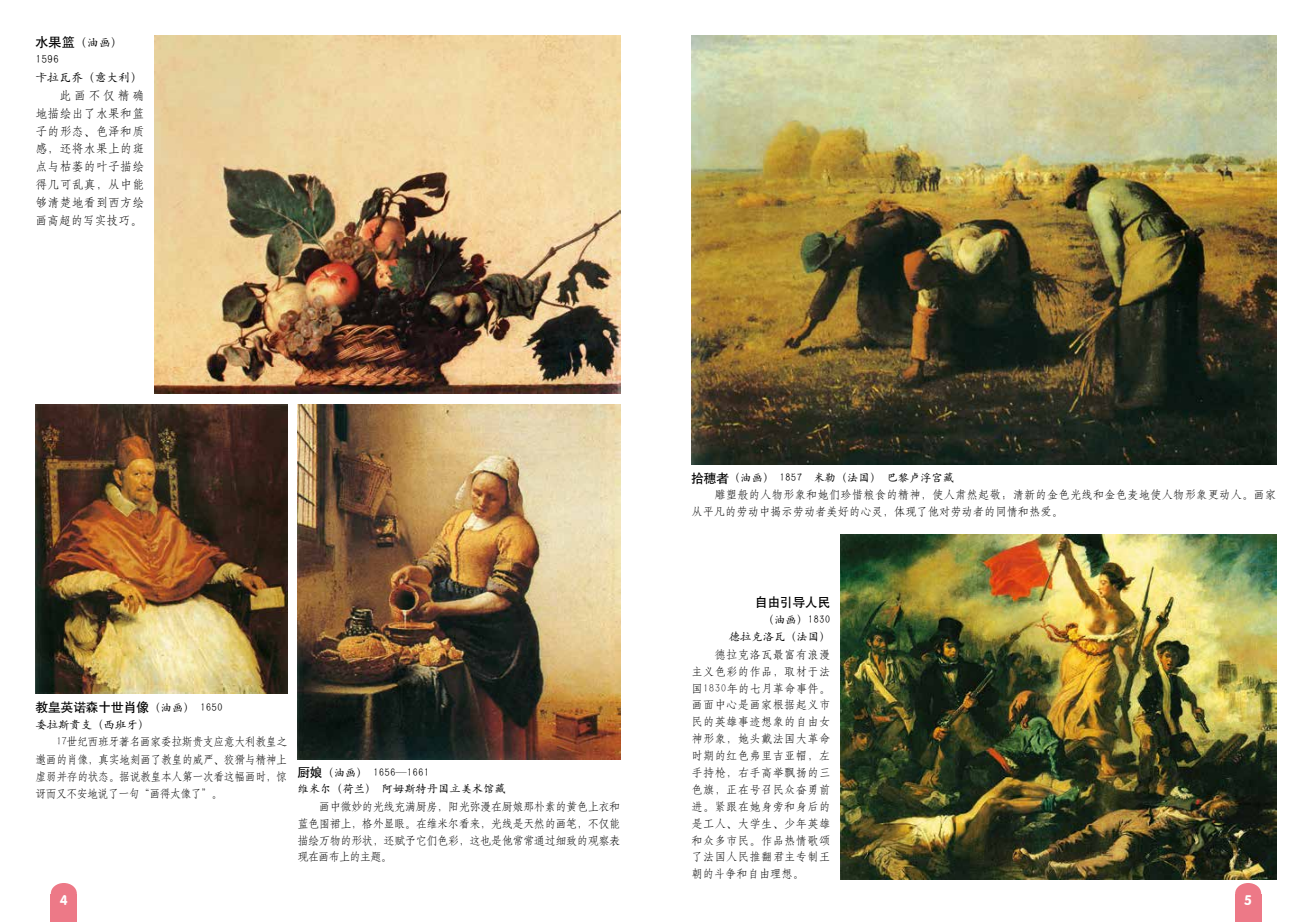
<style>
.page{position:relative;width:1312px;height:922px;background:#fff}
.page>*{position:absolute;margin:0;border:0;box-sizing:border-box;transform-origin:0 0}
.t1{font:13.75px "FZY4 JW GB1 0";color:#fff}
.t2{font:12.62px "H Yb 1 gj";color:#000}
.t3{font:12.5px "H Yb 1 gj";color:#000}
.t4{font:11.88px/17.8px "H Yd 1 gj";letter-spacing:.02em;color:#000;text-align:justify}
.t5{font:11.88px/17.5px "H Yc 1 gj";color:#000}
.t6{font:11.38px/17px "H Yd 1 gj";letter-spacing:-.04em;color:#000;text-align:justify;scale:.96 1}
.t7{font:11.38px "H Yc 1 gj";color:#000}
.t8{font:11.25px/16.9px "H Yd 1 gj";color:#000;text-align:justify}
.t9{font:11.25px/16.9px "H Yd 1 gj";letter-spacing:.02em;color:#000}
.t10{font:11.25px/17.5px "H Yc 1 gj";color:#000;text-align:right}
.s1{font-family:"H Yb 1 gj";font-size:13.12px}
.s2{font-family:"H Yc 1 gj";font-size:11.38px}
.s3{font-family:"H Yb 1 gj";font-size:12.5px}
</style>
<div class="page">
<div style="left:1234px;top:894px;width:26px;height:27px;background:#ed7987"></div>
<div style="left:1234px;top:882px;width:26px;height:21px;background:#ed7987;border-radius:50%"></div>
<div style="left:51px;top:894px;width:26px;height:27px;background:#ed7987"></div>
<div style="left:51px;top:882px;width:26px;height:21px;background:#ed7987;border-radius:50%"></div>
<img style="left:155px;top:35px;width:465px;height:358px">
<img style="left:35px;top:404px;width:252px;height:289px">
<img style="left:691px;top:35px;width:585px;height:429px">
<img style="left:297px;top:404px;width:323px;height:355px">
<img style="left:840px;top:534px;width:436px;height:345px">
<p class="t5" style="left:35px;top:33px;width:108px"><span class="s1">水果篮</span>（油画）<br>1596<br>卡拉瓦乔（意大利）</p>
<p class="t4" style="left:35px;top:87px;width:110px;text-indent:24px">此画不仅精确地描绘出了水果和篮子的形态、色泽和质感，还将水果上的斑点与枯萎的叶子描绘得几可乱真，从中能够清楚地看到西方绘画高超的写实技巧。</p>
<p class="t2" style="left:35px;top:700px;width:189px">教皇英诺森十世肖像<span class="s2">（油画） 1650</span></p>
<p class="t7" style="left:35px;top:718px;width:115px">委拉斯贵支（西班牙）</p>
<p class="t6" style="left:35px;top:733px;width:264px;text-indent:21px">17世纪西班牙著名画家委拉斯贵支应意大利教皇之邀画的肖像，真实地刻画了教皇的威严、狡猾与精神上虚弱并存的状态。据说教皇本人第一次看这幅画时，惊讶而又不安地说了一句“画得太像了”。</p>
<p class="t10" style="left:297px;top:764px;width:210px;line-height:16.2px;text-align:left"><span class="s3">厨娘</span>（油画） 1656—1661<br>维米尔（荷兰） 阿姆斯特丹国立美术馆藏</p>
<p class="t8" style="left:297px;top:797px;width:324px;text-indent:21px">画中微妙的光线充满厨房，阳光弥漫在厨娘那朴素的黄色上衣和蓝色围裙上，格外显眼。在维米尔看来，光线是天然的画笔，不仅能描绘万物的形状，还赋予它们色彩，这也是他常常通过细致的观察表现在画布上的主题。</p>
<p class="t10" style="left:691px;top:469px;width:264px"><span class="s3">拾穗者</span>（油画） 1857 米勒（法国） 巴黎卢浮宫藏</p>
<p class="t9" style="left:691px;top:485px;width:586px;text-indent:23px">雕塑般的人物形象和她们珍惜粮食的精神，使人肃然起敬；清新的金色光线和金色麦地使人物形象更动人。画家从平凡的劳动中揭示劳动者美好的心灵，体现了他对劳动者的同情和热爱。</p>
<p class="t3" style="left:755px;top:596px;width:76px">自由引导人民</p>
<p class="t10" style="left:728px;top:610px;width:103px">（油画）1830<br>德拉克洛瓦（法国）</p>
<p class="t8" style="left:691px;top:645px;width:140px;text-indent:23px">德拉克洛瓦最富有浪漫主义色彩的作品，取材于法国1830年的七月革命事件。画面中心是画家根据起义市民的英雄事迹想象的自由女神形象，她头戴法国大革命时期的红色弗里吉亚帽，左手持枪，右手高举飘扬的三色旗，正在号召民众奋勇前进。紧跟在她身旁和身后的是工人、大学生、少年英雄和众多市民。作品热情歌颂了法国人民推翻君主专制王朝的斗争和自由理想。</p>
<p class="t1" style="left:60px;top:891px;width:9px">4</p>
<p class="t1" style="left:1243px;top:891px;width:9px">5</p>
</div>
